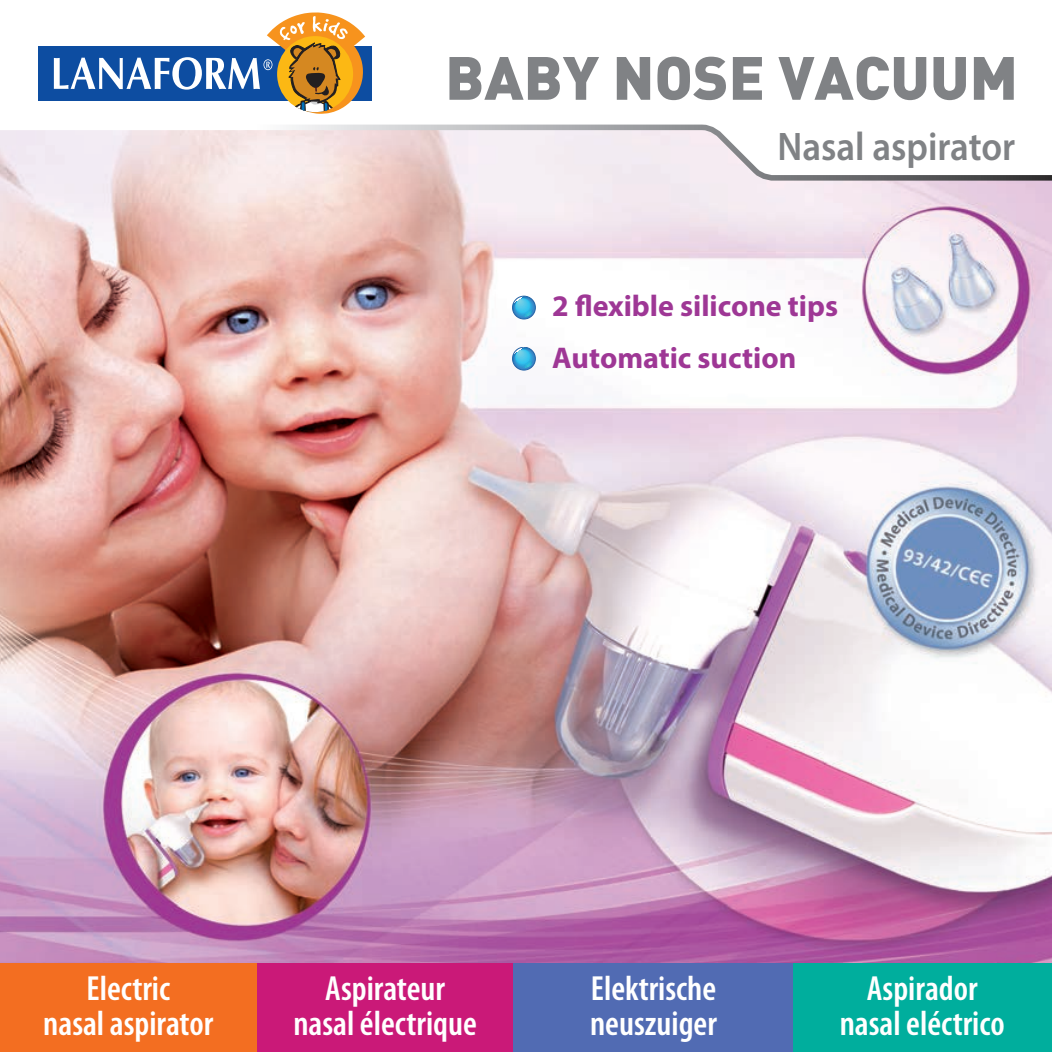
<style>
.page{position:relative;width:1052px;height:1052px;background:#fff}
.page>*{position:absolute;margin:0;border:0;box-sizing:border-box;transform-origin:0 0}
.t1{font:900 60px "DIN";color:#808285}
.t2{font:600 40px "Myriad Pro";color:#808285;scale:.92 1}
.t3{font:600 condensed 35px/35px "Myriad Pro";color:#fff;text-align:center}
.t4{font:700 30px/52.5px "Myriad Pro";color:#9e3795}
</style>
<div class="page">
<img style="left:0;top:183px;width:1051px;height:780px">
<svg style="left:0;top:124px;width:1051px;height:59px"></svg>
<div style="left:0;top:963px;width:257px;height:88px;background:#f36e21"></div>
<div style="left:257px;top:963px;width:256px;height:88px;background:#ca1978"></div>
<div style="left:513px;top:963px;width:280px;height:88px;background:#516bb3"></div>
<div style="left:38px;top:46px;width:333px;height:54px;background:#0d4da1"></div>
<svg style="left:54px;top:12px;width:311px;height:102px"></svg>
<div style="left:793px;top:963px;width:258px;height:88px;background:#00ae9d"></div>
<svg style="left:512px;top:296px;width:23px;height:23px"></svg>
<div style="left:512px;top:296px;width:23px;height:23px;border:1px solid #2562a5;border-radius:50%"></div>
<svg style="left:523px;top:310px;width:9px;height:7px"></svg>
<svg style="left:512px;top:347px;width:23px;height:23px"></svg>
<div style="left:512px;top:347px;width:23px;height:23px;border:1px solid #2562a5;border-radius:50%"></div>
<svg style="left:523px;top:361px;width:9px;height:7px"></svg>
<h1 class="t1" style="left:445px;top:44px;width:574px">BABY NOSE VACUUM</h1>
<p class="t2" style="left:777px;top:131px;width:260px">Nasal aspirator</p>
<p class="t4" style="left:552px;top:281px;width:287px">2 flexible silicone tips<br>Automatic suction</p>
<p class="t3" style="left:43px;top:972px;width:171px">Electric<br>nasal aspirator</p>
<p class="t3" style="left:293px;top:972px;width:185px">Aspirateur nasal électrique</p>
<p class="t3" style="left:590px;top:972px;width:128px;text-align:left">Elektrische neuszuiger</p>
<p class="t3" style="left:839px;top:972px;width:166px">Aspirador nasal eléctrico</p>
</div>
